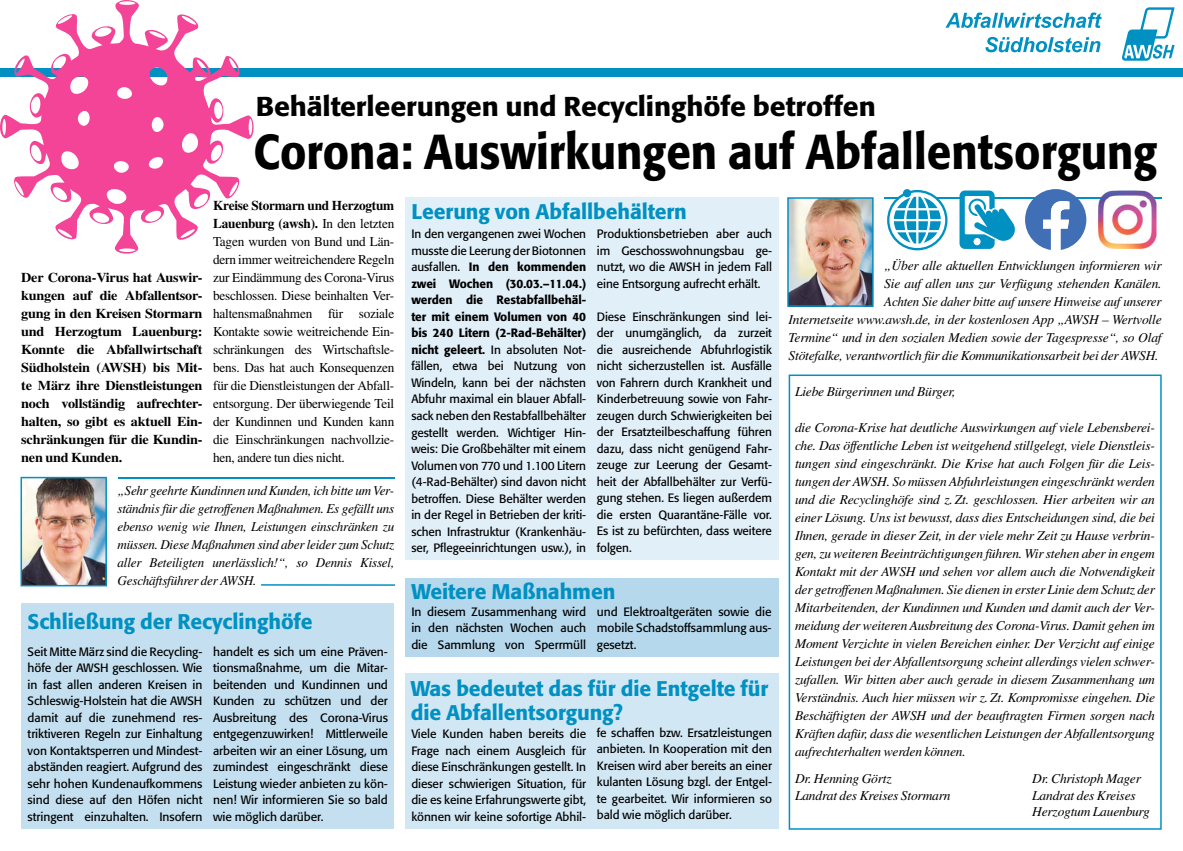
<style>
.page{position:relative;width:1183px;height:851px;background:#fff}
.page>*{position:absolute;margin:0;border:0;box-sizing:border-box;transform-origin:0 0}
.t1{font:500 48.6px "Formata";color:#000;scale:.9 1}
.t2{font:500 27px "Formata";letter-spacing:-.005em;color:#000;scale:1.05 1}
.t3{font:500 21px/24px "Formata";letter-spacing:-.005em;color:#0091c2}
.t4{font:italic 13.5px/18px "Times";letter-spacing:-.015em;color:#000;text-align:justify}
.t5{font:13.5px/18px "Times";letter-spacing:-.015em;color:#000;text-align:justify}
.t6{font:700 13.5px/18px "Times";letter-spacing:-.015em;color:#000;text-align:justify;scale:1.05 1}
.t7{font:12px/16.5px "Formata";letter-spacing:-.005em;color:#000;text-align:justify}
.s1{font-weight:700}
.s2{font-weight:500}
</style>
<div class="page">
<svg style="left:1122px;top:7px;width:52px;height:54px"></svg>
<svg style="left:945px;top:13px;width:156px;height:15px"></svg>
<svg style="left:985px;top:37px;width:115px;height:15px"></svg>
<div style="left:0;top:68px;width:1182px;height:9px;background:#0091c2"></div>
<div style="left:405px;top:197px;width:372px;height:363px;background:#e1eff8"></div>
<div style="left:21px;top:603px;width:373px;height:225px;background:#c4e0f0"></div>
<img style="left:21px;top:477px;width:86px;height:109px">
<hr style="left:118px;top:477px;width:276px;height:1px;background:#0091c2">
<hr style="left:261px;top:584px;width:134px;height:1px;background:#0091c2">
<img style="left:787px;top:197px;width:86px;height:110px">
<hr style="left:883px;top:197px;width:278px;height:2px;background:#0091c2">
<div style="left:405px;top:673px;width:372px;height:155px;background:#d2e7f4"></div>
<div style="left:405px;top:577px;width:372px;height:79px;background:#b5d8ed"></div>
<svg style="left:886px;top:190px;width:61px;height:60px"></svg>
<svg style="left:889px;top:192px;width:55px;height:56px"></svg>
<svg style="left:893px;top:197px;width:47px;height:46px"></svg>
<div style="left:902px;top:189px;width:8px;height:8px;background:#0091c2;border-radius:50%"></div>
<div style="left:959px;top:190px;width:35px;height:59px;background:#0091c2;border-radius:5px"></div>
<div style="left:973px;top:238px;width:7px;height:7px;background:#fff;border-radius:50%"></div>
<div style="left:964px;top:196px;width:25px;height:38px;background:#fff"></div>
<svg style="left:968px;top:198px;width:46px;height:43px"></svg>
<svg style="left:1025px;top:189px;width:60px;height:61px"></svg>
<img style="left:1098px;top:190px;width:58px;height:59px">
<img style="left:1098px;top:197px;width:58px;height:2px">
<svg style="left:0;top:0;width:253px;height:254px"></svg>
<svg style="left:788px;top:374px;width:373px;height:455px"></svg>
<h2 class="t2" style="left:256px;top:90px;width:592px">Behälterleerungen und Recyclinghöfe betroffen</h2>
<h1 class="t1" style="left:253px;top:122px;width:1005px">Corona: Auswirkungen auf Abfallentsorgung</h1>
<p class="t6" style="left:21px;top:268px;width:174px">Der Corona-Virus hat Auswir&shy;kungen auf die Abfallentsor&shy;gung in den Kreisen Stormarn und Herzogtum Lauenburg:<br>Konnte die Abfallwirtschaft Südholstein (AWSH) bis Mit&shy;te März ihre Dienstleistungen noch vollständig aufrechter&shy;halten, so gibt es aktuell Ein&shy;schränkungen für die Kundin&shy;nen und Kunden.</p>
<p class="t5" style="left:213px;top:196px;width:183px"><span class="s1">Kreise Stormarn und Herzogtum Lauenburg (awsh).</span> In den letzten Tagen wurden von Bund und Län&shy;dern immer weitreichendere Regeln zur Eindämmung des Corona-Virus beschlossen. Diese beinhalten Ver&shy;haltensmaßnahmen für soziale Kontakte sowie weitreichende Ein&shy;schränkungen des Wirtschaftsle&shy;bens. Das hat auch Konsequenzen für die Dienstleistungen der Abfall&shy;entsorgung. Der überwiegende Teil der Kundinnen und Kunden kann die Einschränkungen nachvollzie&shy;hen, andere tun dies nicht.</p>
<p class="t4" style="left:117px;top:481px;width:278px">„Sehr geehrte Kundinnen und Kunden, ich bitte um Ver&shy;ständnis für die getroffenen Maßnahmen. Es gefällt uns ebenso wenig wie Ihnen, Leistungen einschränken zu müssen. Diese Maßnahmen sind aber leider zum Schutz aller Beteiligten unerlässlich!“, so Dennis Kissel, Geschäftsführer der AWSH.</p>
<h3 class="t3" style="left:411px;top:199px;width:277px">Leerung von Abfallbehältern</h3>
<p class="t7" style="left:411px;top:226px;width:176px">In den vergangenen zwei Wochen musste die Leerung der Biotonnen ausfallen. <span class="s2">In den kommenden zwei Wochen (30.03.–11.04.) werden die Restabfallbehäl&shy;ter mit einem Volumen von 40 bis 240 Litern (2-Rad-Behälter) nicht geleert.</span> In absoluten Not&shy;fällen, etwa bei Nutzung von Windeln, kann bei der nächsten Abfuhr maximal ein blauer Abfall&shy;sack neben den Restabfallbehälter gestellt werden. Wichtiger Hin&shy;weis: Die Großbehälter mit einem Volumen von 770 und 1.100 Litern (4-Rad-Behälter) sind davon nicht betroffen. Diese Behälter werden in der Regel in Betrieben der kriti&shy;schen Infrastruktur (Krankenhäu&shy;ser, Pflegeeinrichtungen usw.), in</p>
<p class="t7" style="left:596px;top:226px;width:177px">Produktionsbetrieben aber auch im Geschosswohnungsbau ge&shy;nutzt, wo die AWSH in jedem Fall eine Entsorgung aufrecht erhält.</p>
<p class="t7" style="left:596px;top:308px;width:177px">Diese Einschränkungen sind lei&shy;der unumgänglich, da zurzeit die ausreichende Abfuhrlogistik nicht sicherzustellen ist. Ausfälle von Fahrern durch Krankheit und Kinderbetreuung sowie von Fahr&shy;zeugen durch Schwierigkeiten bei der Ersatzteilbeschaffung führen dazu, dass nicht genügend Fahr&shy;zeuge zur Leerung der Gesamt&shy;heit der Abfallbehälter zur Verfü&shy;gung stehen. Es liegen außerdem die ersten Quarantäne-Fälle vor.<br>Es ist zu befürchten, dass weitere folgen.</p>
<h3 class="t3" style="left:411px;top:580px;width:205px">Weitere Maßnahmen</h3>
<h3 class="t3" style="left:28px;top:609px;width:286px">Schließung der Recyclinghöfe</h3>
<p class="t7" style="left:411px;top:603px;width:176px">In diesem Zusammenhang wird in den nächsten Wochen auch die Sammlung von Sperrmüll</p>
<p class="t7" style="left:596px;top:603px;width:176px">und Elektroaltgeräten sowie die mobile Schadstoffsammlung aus&shy;gesetzt.</p>
<p class="t7" style="left:28px;top:643px;width:176px">Seit Mitte März sind die Recycling&shy;höfe der AWSH geschlossen. Wie in fast allen anderen Kreisen in Schleswig-Holstein hat die AWSH damit auf die zunehmend res&shy;triktiveren Regeln zur Einhaltung von Kontaktsperren und Mindest&shy;abständen reagiert. Aufgrund des sehr hohen Kundenaufkommens sind diese auf den Höfen nicht stringent einzuhalten. Insofern</p>
<p class="t7" style="left:213px;top:643px;width:176px">handelt es sich um eine Präven&shy;tionsmaßnahme, um die Mitar&shy;beitenden und Kundinnen und Kunden zu schützen und der Ausbreitung des Corona-Virus entgegenzuwirken! Mittlerweile arbeiten wir an einer Lösung, um zumindest eingeschränkt diese Leistung wieder anbieten zu kön&shy;nen! Wir informieren Sie so bald wie möglich darüber.</p>
<h3 class="t3" style="left:410px;top:676px;width:359px">Was bedeutet das für die Entgelte für die Abfallentsorgung?</h3>
<p class="t7" style="left:411px;top:725px;width:176px">Viele Kunden haben bereits die Frage nach einem Ausgleich für diese Einschränkungen gestellt. In dieser schwierigen Situation, für die es keine Erfahrungswerte gibt, können wir keine sofortige Abhil-</p>
<p class="t7" style="left:596px;top:724px;width:177px">fe schaffen bzw. Ersatzleistungen anbieten. In Kooperation mit den Kreisen wird aber bereits an einer kulanten Lösung bzgl. der Entgel&shy;te gearbeitet. Wir informieren so bald wie möglich darüber.</p>
<p class="t4" style="left:788px;top:257px;width:374px;text-align:right">„Über alle aktuellen Entwicklungen informieren wir<br>Sie auf allen uns zur Verfügung stehenden Kanälen.<br>Achten Sie daher bitte auf unsere Hinweise auf unserer<br>Internetseite www.awsh.de, in der kostenlosen App „AWSH – Wertvolle Termine“ und in den sozialen Medien sowie der Tagespresse“, so Olaf Stötefalke, verantwortlich für die Kommunikationsarbeit bei der AWSH.</p>
<p class="t4" style="left:794px;top:382px;width:162px">Liebe Bürgerinnen und Bürger,</p>
<p class="t4" style="left:794px;top:419px;width:361px">die Corona-Krise hat deutliche Auswirkungen auf viele Lebensberei&shy;che. Das öffentliche Leben ist weitgehend stillgelegt, viele Dienstleis&shy;tungen sind eingeschränkt. Die Krise hat auch Folgen für die Leis&shy;tungen der AWSH. So müssen Abfuhrleistungen eingeschränkt werden und die Recyclinghöfe sind z. Zt. geschlossen. Hier arbeiten wir an einer Lösung. Uns ist bewusst, dass dies Entscheidungen sind, die bei Ihnen, gerade in dieser Zeit, in der viele mehr Zeit zu Hause verbrin&shy;gen, zu weiteren Beeinträchtigungen führen. Wir stehen aber in engem Kontakt mit der AWSH und sehen vor allem auch die Notwendigkeit der getroffenen Maßnahmen. Sie dienen in erster Linie dem Schutz der Mitarbeitenden, der Kundinnen und Kunden und damit auch der Ver&shy;meidung der weiteren Ausbreitung des Corona-Virus. Damit gehen im Moment Verzichte in vielen Bereichen einher. Der Verzicht auf einige Leistungen bei der Abfallentsorgung scheint allerdings vielen schwer&shy;zufallen. Wir bitten aber auch gerade in diesem Zusammenhang um Verständnis. Auch hier müssen wir z. Zt. Kompromisse eingehen. Die Beschäftigten der AWSH und der beauftragten Firmen sorgen nach Kräften dafür, dass die wesentlichen Leistungen der Abfallentsorgung aufrechterhalten werden können.</p>
<p class="t4" style="left:794px;top:769px;width:98px">Dr. Henning Görtz</p>
<p class="t4" style="left:1031px;top:769px;width:110px">Dr. Christoph Mager</p>
<p class="t4" style="left:794px;top:785px;width:157px">Landrat des Kreises Stormarn</p>
<p class="t4" style="left:1031px;top:786px;width:119px;line-height:16.2px">Landrat des Kreises<br>Herzogtum Lauenburg</p>
</div>
